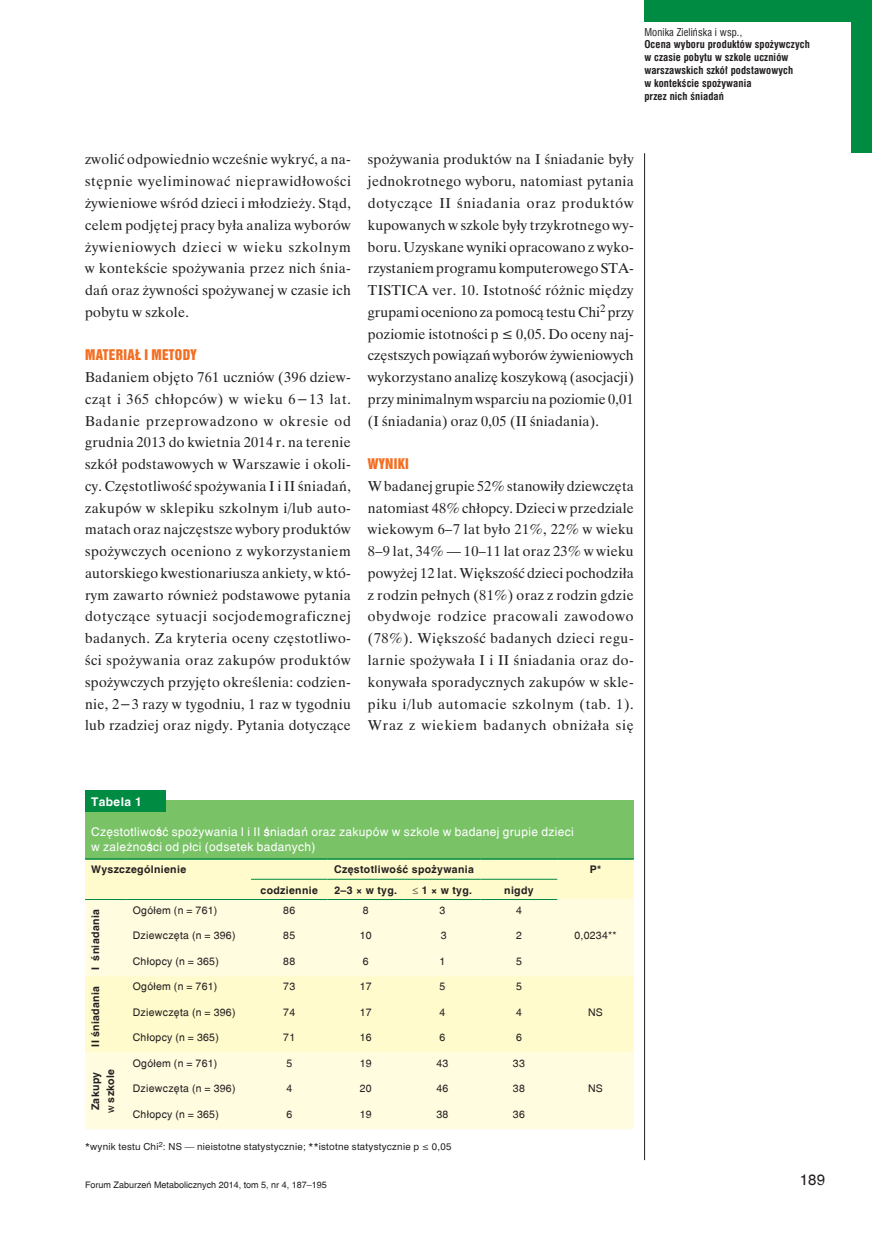
<style>
.page{position:relative;width:872px;height:1234px;background:#fff}
.page>*{position:absolute;margin:0;border:0;box-sizing:border-box;transform-origin:0 0}
.t1{font:15px "Switzerland";color:#231f20}
.TXT_-_Tekst_-_pierws{font:14.25px/21.8px "Time Ibis EE";letter-spacing:.025em;color:#231f20;text-align:justify}
.S_-_Śródtytuł_1{font:13.5px "Swis 921 EU";letter-spacing:.025em;color:#f36e21}
.T1_-_Tabela_-_tytuł{font:12px/15px "Switzerland";letter-spacing:.03em;color:#fff}
.T1_-_Tabela_-_tytuł-2{font:700 12px "Switzerland";letter-spacing:.035em;color:#fff}
.T3_-_Tabela_-_tekst{font:10.5px "Switzerland";letter-spacing:.03em;color:#231f20}
.t2{font:700 10.5px/12.8px "Swis 721 Cn EU";letter-spacing:.01em;color:#231f20}
.T2_-_Tabela_-_nagłów{font:700 10.5px "Switzerland";letter-spacing:.035em;color:#231f20}
.T3_-_Tabela_-_tekst-2{font:700 10.5px/15px "Switzerland";letter-spacing:.035em;color:#231f20}
.t3{font:10.5px "Swis 721 Cn EU";letter-spacing:.01em;color:#231f20}
.T3_-_Tabela_-_przypi{font:9px "Swis 721 PL";letter-spacing:.03em;color:#231f20}
.t4{font:9px "Switzerland";color:#231f20}
.s1{font-weight:400}
</style>
<div class="page">
<hr style="left:644px;top:153px;width:1px;height:1006px;background:#231f20">
<div style="left:644px;top:0;width:228px;height:21px;background:#008b43"></div>
<div style="left:850px;top:0;width:22px;height:153px;background:#008b43"></div>
<div style="left:85px;top:800px;width:549px;height:58px;background:#79c366"></div>
<div style="left:85px;top:859px;width:549px;height:40px;background:#fffbcc"></div>
<svg style="left:85px;top:899px;width:549px;height:229px;fill:#fffce0"></svg>
<hr style="left:251px;top:858px;width:76px;height:1px;background:#008b43">
<hr style="left:327px;top:858px;width:77px;height:1px;background:#008b43">
<hr style="left:404px;top:858px;width:76px;height:1px;background:#008b43">
<hr style="left:480px;top:858px;width:77px;height:1px;background:#008b43">
<hr style="left:251px;top:878px;width:76px;height:1px;background:#008b43">
<hr style="left:327px;top:878px;width:77px;height:1px;background:#008b43">
<hr style="left:404px;top:878px;width:76px;height:1px;background:#008b43">
<hr style="left:480px;top:878px;width:77px;height:1px;background:#008b43">
<hr style="left:85px;top:858px;width:42px;height:1px;background:#008b43">
<hr style="left:127px;top:858px;width:124px;height:1px;background:#008b43">
<hr style="left:251px;top:898px;width:76px;height:1px;background:#008b43">
<hr style="left:327px;top:898px;width:77px;height:1px;background:#008b43">
<hr style="left:404px;top:898px;width:76px;height:1px;background:#008b43">
<hr style="left:480px;top:898px;width:77px;height:1px;background:#008b43">
<hr style="left:557px;top:858px;width:77px;height:1px;background:#008b43">
<hr style="left:85px;top:898px;width:42px;height:1px;background:#008b43">
<hr style="left:127px;top:898px;width:124px;height:1px;background:#008b43">
<div style="left:85px;top:790px;width:81px;height:21px;background:#008b43"></div>
<p class="t3" style="left:644px;top:25px;width:99px">Monika Zielińska i wsp.,</p>
<p class="t2" style="left:644px;top:39px;width:167px">Ocena wyboru produktów spożywczych w czasie pobytu w szkole uczniów warszawskich szkół podstawowych<br>w kontekście spożywania<br>przez nich śniadań</p>
<p class="TXT_-_Tekst_-_pierws" style="left:85px;top:148px;width:267px">zwolić odpowiednio wcześnie wykryć, a na&shy;stępnie wyeliminować nieprawidłowości żywieniowe wśród dzieci i młodzieży. Stąd, celem podjętej pracy była analiza wyborów żywieniowych dzieci w wieku szkolnym w kontekście spożywania przez nich śnia&shy;dań oraz żywności spożywanej w czasie ich pobytu w szkole.</p>
<p class="S_-_Śródtytuł_1" style="left:85px;top:346px;width:113px">MATERIAŁ I METODY</p>
<p class="TXT_-_Tekst_-_pierws" style="left:85px;top:366px;width:267px">Badaniem objęto 761 uczniów (396 dziew&shy;cząt i 365 chłopców) w wieku 6−13 lat.<br>Badanie przeprowadzono w okresie od grudnia 2013 do kwietnia 2014 r. na terenie szkół podstawowych w Warszawie i okoli&shy;cy. Częstotliwość spożywania I i II śniadań, zakupów w sklepiku szkolnym i/lub auto&shy;matach oraz najczęstsze wybory produktów spożywczych oceniono z wykorzystaniem autorskiego kwestionariusza ankiety, w któ&shy;rym zawarto również podstawowe pytania dotyczące sytuacji socjodemograficznej badanych. Za kryteria oceny częstotliwo&shy;ści spożywania oraz zakupów produktów spożywczych przyjęto określenia: codzien&shy;nie, 2−3 razy w tygodniu, 1 raz w tygodniu lub rzadziej oraz nigdy. Pytania dotyczące</p>
<p class="TXT_-_Tekst_-_pierws" style="left:368px;top:148px;width:267px">spożywania produktów na I śniadanie były jednokrotnego wyboru, natomiast pytania dotyczące II śniadania oraz produktów kupowanych w szkole były trzykrotnego wy&shy;boru. Uzyskane wyniki opracowano z wyko&shy;rzystaniem programu komputerowego STA-TISTICA ver. 10. Istotność różnic między grupami oceniono za pomocą testu Chi<sup>2</sup> przy poziomie istotności p 0,05. Do oceny naj&shy;częstszych powiązań wyborów żywieniowych wykorzystano analizę koszykową (asocjacji) przy minimalnym wsparciu na poziomie 0,01 (I śniadania) oraz 0,05 (II śniadania).</p>
<p class="S_-_Śródtytuł_1" style="left:368px;top:455px;width:42px">WYNIKI</p>
<p class="TXT_-_Tekst_-_pierws" style="left:368px;top:475px;width:267px">W badanej grupie 52% stanowiły dziewczęta natomiast 48% chłopcy. Dzieci w przedziale wiekowym 6–7 lat było 21%, 22% w wieku 8–9 lat, 34% — 10–11 lat oraz 23% w wieku powyżej 12 lat. Większość dzieci pochodziła z rodzin pełnych (81%) oraz z rodzin gdzie obydwoje rodzice pracowali zawodowo (78%). Większość badanych dzieci regu&shy;larnie spożywała I i II śniadania oraz do&shy;konywała sporadycznych zakupów w skle&shy;piku i/lub automacie szkolnym (tab. 1).<br>Wraz z wiekiem badanych obniżała się</p>
<p class="T1_-_Tabela_-_tytuł-2" style="left:91px;top:793px;width:52px">Tabela 1</p>
<p class="T1_-_Tabela_-_tytuł" style="left:91px;top:823px;width:484px">Częstotliwość spożywania I i II śniadań oraz zakupów w szkole w badanej grupie dzieci w zależności od płci (odsetek badanych)</p>
<p class="T2_-_Tabela_-_nagłów" style="left:91px;top:863px;width:97px">Wyszczególnienie</p>
<p class="T2_-_Tabela_-_nagłów" style="left:334px;top:863px;width:141px">Częstotliwość spożywania</p>
<p class="T2_-_Tabela_-_nagłów" style="left:590px;top:863px;width:13px">P*</p>
<p class="T2_-_Tabela_-_nagłów" style="left:260px;top:883px;width:59px">codziennie</p>
<p class="T2_-_Tabela_-_nagłów" style="left:334px;top:883px;width:64px">2–3 × w tyg.</p>
<p class="T2_-_Tabela_-_nagłów" style="left:412px;top:883px;width:61px">≤ 1 × w tyg.</p>
<p class="T2_-_Tabela_-_nagłów" style="left:504px;top:883px;width:31px">nigdy</p>
<p class="T3_-_Tabela_-_tekst-2" style="left:88px;top:969px;width:62px;rotate:-90deg">I śniadania</p>
<p class="T3_-_Tabela_-_tekst" style="left:133px;top:903px;width:86px">Ogółem (n = 761)</p>
<p class="T3_-_Tabela_-_tekst" style="left:283px;top:903px;width:13px">86</p>
<p class="T3_-_Tabela_-_tekst" style="left:363px;top:903px;width:7px">8</p>
<p class="T3_-_Tabela_-_tekst" style="left:439px;top:903px;width:7px">3</p>
<p class="T3_-_Tabela_-_tekst" style="left:516px;top:903px;width:7px">4</p>
<p class="T3_-_Tabela_-_tekst" style="left:133px;top:929px;width:104px">Dziewczęta (n = 396)</p>
<p class="T3_-_Tabela_-_tekst" style="left:283px;top:929px;width:13px">85</p>
<p class="T3_-_Tabela_-_tekst" style="left:360px;top:929px;width:13px">10</p>
<p class="T3_-_Tabela_-_tekst" style="left:441px;top:929px;width:7px">3</p>
<p class="T3_-_Tabela_-_tekst" style="left:516px;top:929px;width:7px">2</p>
<p class="T3_-_Tabela_-_tekst" style="left:574px;top:929px;width:44px">0,0234**</p>
<p class="T3_-_Tabela_-_tekst" style="left:133px;top:954px;width:88px">Chłopcy (n = 365)</p>
<p class="T3_-_Tabela_-_tekst" style="left:283px;top:954px;width:13px">88</p>
<p class="T3_-_Tabela_-_tekst" style="left:363px;top:954px;width:7px">6</p>
<p class="T3_-_Tabela_-_tekst" style="left:439px;top:954px;width:7px">1</p>
<p class="T3_-_Tabela_-_tekst" style="left:516px;top:954px;width:7px">5</p>
<p class="T3_-_Tabela_-_tekst-2" style="left:88px;top:1046px;width:62px;rotate:-90deg">II śniadania</p>
<p class="T3_-_Tabela_-_tekst" style="left:133px;top:980px;width:86px">Ogółem (n = 761)</p>
<p class="T3_-_Tabela_-_tekst" style="left:283px;top:980px;width:13px">73</p>
<p class="T3_-_Tabela_-_tekst" style="left:360px;top:980px;width:13px">17</p>
<p class="T3_-_Tabela_-_tekst" style="left:439px;top:980px;width:7px">5</p>
<p class="T3_-_Tabela_-_tekst" style="left:516px;top:980px;width:7px">5</p>
<p class="T3_-_Tabela_-_tekst" style="left:133px;top:1005px;width:104px">Dziewczęta (n = 396)</p>
<p class="T3_-_Tabela_-_tekst" style="left:283px;top:1005px;width:13px">74</p>
<p class="T3_-_Tabela_-_tekst" style="left:360px;top:1005px;width:13px">17</p>
<p class="T3_-_Tabela_-_tekst" style="left:439px;top:1005px;width:7px">4</p>
<p class="T3_-_Tabela_-_tekst" style="left:516px;top:1005px;width:7px">4</p>
<p class="T3_-_Tabela_-_tekst" style="left:588px;top:1005px;width:16px">NS</p>
<p class="T3_-_Tabela_-_tekst" style="left:133px;top:1031px;width:88px">Chłopcy (n = 365)</p>
<p class="T3_-_Tabela_-_tekst" style="left:283px;top:1031px;width:13px">71</p>
<p class="T3_-_Tabela_-_tekst" style="left:360px;top:1031px;width:13px">16</p>
<p class="T3_-_Tabela_-_tekst" style="left:439px;top:1031px;width:7px">6</p>
<p class="T3_-_Tabela_-_tekst" style="left:516px;top:1031px;width:7px">6</p>
<p class="T3_-_Tabela_-_tekst" style="left:133px;top:1056px;width:86px">Ogółem (n = 761)</p>
<p class="T3_-_Tabela_-_tekst" style="left:286px;top:1056px;width:7px">5</p>
<p class="T3_-_Tabela_-_tekst" style="left:360px;top:1056px;width:13px">19</p>
<p class="T3_-_Tabela_-_tekst" style="left:436px;top:1056px;width:13px">43</p>
<p class="T3_-_Tabela_-_tekst" style="left:513px;top:1056px;width:13px">33</p>
<p class="T3_-_Tabela_-_tekst" style="left:133px;top:1082px;width:104px">Dziewczęta (n = 396)</p>
<p class="T3_-_Tabela_-_tekst" style="left:286px;top:1082px;width:7px">4</p>
<p class="T3_-_Tabela_-_tekst" style="left:360px;top:1082px;width:13px">20</p>
<p class="T3_-_Tabela_-_tekst" style="left:436px;top:1082px;width:13px">46</p>
<p class="T3_-_Tabela_-_tekst" style="left:513px;top:1082px;width:13px">38</p>
<p class="T3_-_Tabela_-_tekst" style="left:588px;top:1082px;width:16px">NS</p>
<p class="T3_-_Tabela_-_tekst" style="left:133px;top:1107px;width:88px">Chłopcy (n = 365)</p>
<p class="T3_-_Tabela_-_tekst" style="left:286px;top:1107px;width:7px">6</p>
<p class="T3_-_Tabela_-_tekst" style="left:360px;top:1107px;width:13px">19</p>
<p class="T3_-_Tabela_-_tekst" style="left:436px;top:1107px;width:13px">38</p>
<p class="T3_-_Tabela_-_tekst" style="left:513px;top:1107px;width:13px">36</p>
<p class="T3_-_Tabela_-_przypi" style="left:85px;top:1139px;width:335px">*wynik testu Chi<sup>2</sup>: NS — nieistotne statystycznie; **istotne statystycznie p</p>
<p class="T3_-_Tabela_-_przypi" style="left:432px;top:1139px;width:21px">0,05</p>
<p class="T3_-_Tabela_-_tekst-2" style="left:88px;top:1112px;width:46px;rotate:-90deg">Zakupy <span class="s1">w</span> szkole</p>
<p class="t4" style="left:85px;top:1178px;width:243px">Forum Zaburzeñ Metabolicznych 2014, tom 5, nr 4, 187–195</p>
<p class="t1" style="left:799px;top:1170px;width:27px">189</p>
</div>
